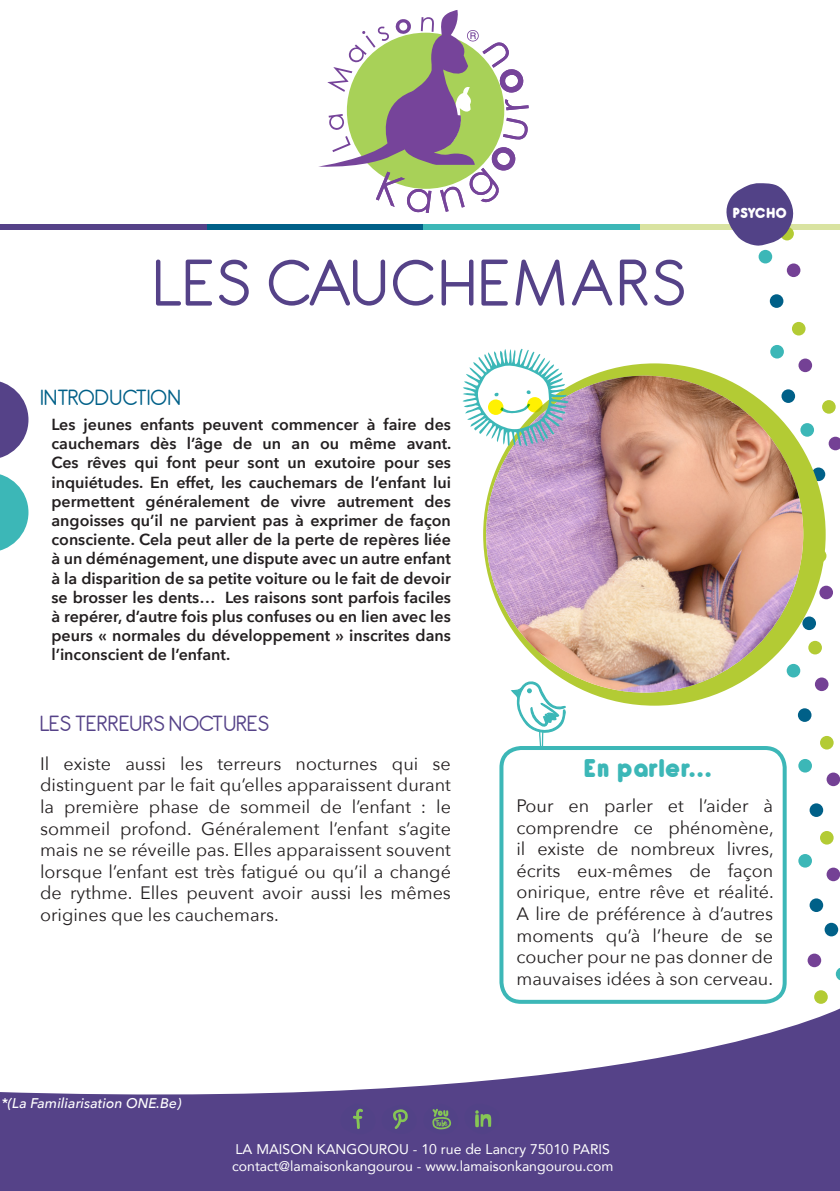
<style>
.page{position:relative;width:840px;height:1191px;background:#fff}
.page>*{position:absolute;margin:0;border:0;box-sizing:border-box;transform-origin:0 0}
.t1{font:72px "Antipasto";letter-spacing:.025em;color:#554288}
.t2{font:800 28px "Antipasto";letter-spacing:.005em;color:#3cb7b7}
.t3{font:24px "Antipasto";color:#554288}
.t4{font:24px "Antipasto";color:#006088}
.t5{font:18px/21.6px "Avenir Next";color:#231f20;text-align:justify}
.t6{font:600 16px/19.2px "Avenir Next";color:#231f20;text-align:justify}
.t7{font:800 16px "Antipasto";color:#fff}
.t8{font:14px "Avenir";color:#fff}
.t9{font:italic 500 14px "Avenir Next";color:#fff}
</style>
<div class="page">
<svg style="left:0;top:1003px;width:839px;height:188px;fill:#554288"></svg>
<div style="left:0;top:224px;width:207px;height:6px;background:#554288"></div>
<div style="left:207px;top:224px;width:216px;height:6px;background:#006088"></div>
<div style="left:423px;top:224px;width:216px;height:6px;background:#3cb7b7"></div>
<div style="left:639px;top:224px;width:200px;height:6px;background:#d9e3a1"></div>
<div style="left:758px;top:250px;width:13px;height:13px;background:#3cb7b7;border-radius:50%"></div>
<div style="left:786px;top:263px;width:14px;height:14px;background:#744195;border-radius:50%"></div>
<div style="left:769px;top:294px;width:14px;height:14px;background:#006088;border-radius:50%"></div>
<div style="left:769px;top:345px;width:14px;height:13px;background:#3cb7b7;border-radius:50%"></div>
<div style="left:791px;top:322px;width:14px;height:13px;background:#b3cb34;border-radius:50%"></div>
<div style="left:798px;top:358px;width:13px;height:14px;background:#744195;border-radius:50%"></div>
<div style="left:781px;top:389px;width:13px;height:14px;background:#006088;border-radius:50%"></div>
<div style="left:800px;top:423px;width:13px;height:14px;background:#3cb7b7;border-radius:50%"></div>
<div style="left:821px;top:400px;width:14px;height:14px;background:#b3cb34;border-radius:50%"></div>
<svg style="left:828px;top:437px;width:11px;height:13px"></svg>
<div style="left:811px;top:467px;width:13px;height:14px;background:#006088;border-radius:50%"></div>
<div style="left:812px;top:549px;width:14px;height:13px;background:#b3cb34;border-radius:50%"></div>
<div style="left:819px;top:585px;width:13px;height:14px;background:#744195;border-radius:50%"></div>
<div style="left:802px;top:616px;width:13px;height:14px;background:#006088;border-radius:50%"></div>
<div style="left:786px;top:664px;width:13px;height:13px;background:#3cb7b7;border-radius:50%"></div>
<div style="left:807px;top:641px;width:14px;height:13px;background:#b3cb34;border-radius:50%"></div>
<div style="left:814px;top:677px;width:14px;height:14px;background:#744195;border-radius:50%"></div>
<div style="left:797px;top:708px;width:14px;height:14px;background:#006088;border-radius:50%"></div>
<div style="left:797px;top:759px;width:14px;height:13px;background:#3cb7b7;border-radius:50%"></div>
<div style="left:819px;top:736px;width:14px;height:13px;background:#b3cb34;border-radius:50%"></div>
<div style="left:826px;top:772px;width:13px;height:14px;background:#744195;border-radius:50%"></div>
<div style="left:809px;top:803px;width:13px;height:14px;background:#006088;border-radius:50%"></div>
<div style="left:797px;top:854px;width:14px;height:13px;background:#3cb7b7;border-radius:50%"></div>
<div style="left:819px;top:831px;width:14px;height:13px;background:#b3cb34;border-radius:50%"></div>
<div style="left:826px;top:867px;width:13px;height:14px;background:#744195;border-radius:50%"></div>
<div style="left:809px;top:898px;width:13px;height:14px;background:#006088;border-radius:50%"></div>
<svg style="left:835px;top:968px;width:4px;height:12px"></svg>
<div style="left:813px;top:990px;width:14px;height:13px;background:#b3cb34;border-radius:50%"></div>
<div style="left:807px;top:953px;width:13px;height:14px;background:#744195;border-radius:50%"></div>
<div style="left:824px;top:922px;width:13px;height:14px;background:#006088;border-radius:50%"></div>
<div style="left:483px;top:363px;width:342px;height:342px;background:#b3cb34;border-radius:50%"></div>
<img style="left:486px;top:376px;width:316px;height:316px;border-radius:158px">
<svg style="left:726px;top:183px;width:68px;height:63px"></svg>
<svg style="left:510px;top:662px;width:56px;height:84px"></svg>
<svg style="left:0;top:381px;width:28px;height:77px"></svg>
<svg style="left:0;top:474px;width:28px;height:77px"></svg>
<svg style="left:462px;top:349px;width:106px;height:97px"></svg>
<svg style="left:487px;top:399px;width:16px;height:16px"></svg>
<svg style="left:526px;top:397px;width:16px;height:16px"></svg>
<div style="left:499px;top:746px;width:287px;height:257px;border:4px solid #3cb7b7;border-radius:20px"></div>
<svg style="left:318px;top:10px;width:210px;height:203px"></svg>
<svg style="left:339px;top:1103px;width:77px;height:31px;background:#574d82"></svg>
<svg style="left:422px;top:1103px;width:36px;height:31px"></svg>
<svg style="left:464px;top:1103px;width:36px;height:31px"></svg>
<p class="t1" style="left:153px;top:223px;width:534px">LES CAUCHEMARS</p>
<p class="t4" style="left:40px;top:377px;width:142px">INTRODUCTION</p>
<p class="t6" style="left:51px;top:414px;width:401px">Les jeunes enfants peuvent commencer à faire des cauchemars dès l’âge de un an ou même avant.<br>Ces rêves qui font peur sont un exutoire pour ses inquiétudes. En effet, les cauchemars de l’enfant lui permettent généralement de vivre autrement des angoisses qu’il ne parvient pas à exprimer de façon consciente. Cela peut aller de la perte de repères liée à un déménagement, une dispute avec un autre enfant à la disparition de sa petite voiture ou le fait de devoir se brosser les dents… Les raisons sont parfois faciles à repérer, d’autre fois plus confuses ou en lien avec les peurs « normales du développement » inscrites dans l’inconscient de l’enfant.</p>
<p class="t7" style="left:732px;top:199px;width:56px">PSYCHO</p>
<p class="t3" style="left:40px;top:703px;width:231px">LES TERREURS NOCTURES</p>
<p class="t5" style="left:40px;top:752px;width:412px">Il existe aussi les terreurs nocturnes qui se distinguent par le fait qu’elles apparaissent durant la première phase de sommeil de l’enfant : le sommeil profond. Généralement l’enfant s’agite mais ne se réveille pas. Elles apparaissent souvent lorsque l’enfant est très fatigué ou qu’il a changé de rythme. Elles peuvent avoir aussi les mêmes origines que les cauchemars.</p>
<p class="t2" style="left:583px;top:745px;width:129px">En parler...</p>
<p class="t5" style="left:516px;top:794px;width:259px">Pour en parler et l’aider à comprendre ce phénomène, il existe de nombreux livres, écrits eux-mêmes de façon onirique, entre rêve et réalité.<br>A lire de préférence à d’autres moments qu’à l’heure de se coucher pour ne pas donner de mauvaises idées à son cerveau.</p>
<p class="t9" style="left:1px;top:1091px;width:181px">*(La Familiarisation ONE.Be)</p>
<p class="t8" style="left:235px;top:1138px;width:376px">LA MAISON KANGOUROU - 10 rue de Lancry 75010 PARIS</p>
<p class="t8" style="left:232px;top:1154px;width:382px">contact@lamaisonkangourou - www.lamaisonkangourou.com</p>
</div>
